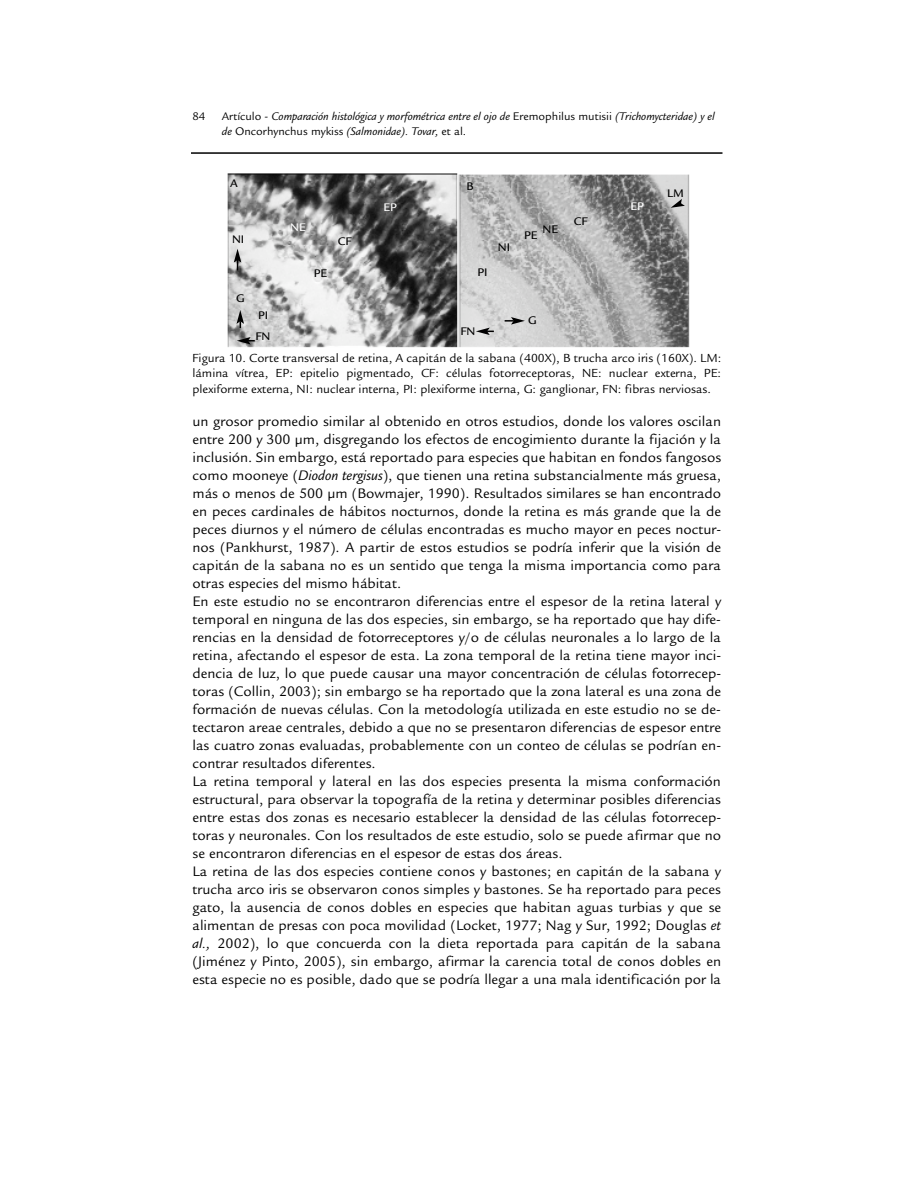
<style>
.page{position:relative;width:918px;height:1188px;background:#fff}
.page>*{position:absolute;margin:0;border:0;box-sizing:border-box;transform-origin:0 0}
.t1{font:15px/18px "Legacy Sans";color:#000}
.t2{font:12.75px/15.3px "Legacy Sans";color:#000;text-align:justify}
.t3{font:italic 12px/14.4px "Legacy Sans";color:#000}
.t4{font:500 12px "Legacy Sans";color:#000}
.t5{font:500 12px "Legacy Sans";color:#fff}
.t6{font:12px "Legacy Sans";color:#000}
.s1{font-style:normal}
.s2{font-style:italic}
</style>
<div class="page">
<svg style="left:191px;top:152px;width:532px;height:2px"></svg>
<img style="left:227px;top:173px;width:463px;height:175px">
<svg style="left:234px;top:249px;width:7px;height:23px"></svg>
<svg style="left:237px;top:310px;width:7px;height:20px"></svg>
<svg style="left:237px;top:337px;width:19px;height:8px"></svg>
<svg style="left:671px;top:199px;width:14px;height:9px"></svg>
<svg style="left:503px;top:317px;width:22px;height:8px"></svg>
<svg style="left:476px;top:328px;width:19px;height:7px"></svg>
<p class="t6" style="left:193px;top:112px;width:14px">84</p>
<p class="t3" style="left:222px;top:111px;width:494px"><span class="s1">Artículo -</span> Comparación histológica y morfométrica entre el ojo de <span class="s1">Eremophilus mutisii</span> (Trichomycteridae) y el de <span class="s1">Oncorhynchus mykiss</span> (Salmonidae). Tovar, <span class="s1">et al.</span></p>
<p class="t4" style="left:230px;top:179px;width:9px">A</p>
<p class="t4" style="left:467px;top:181px;width:9px">B</p>
<p class="t4" style="left:667px;top:189px;width:18px">LM</p>
<p class="t5" style="left:384px;top:203px;width:15px">EP</p>
<p class="t5" style="left:631px;top:202px;width:15px">EP</p>
<p class="t5" style="left:290px;top:222px;width:17px">NE</p>
<p class="t4" style="left:232px;top:235px;width:14px">NI</p>
<p class="t4" style="left:338px;top:237px;width:15px">CF</p>
<p class="t4" style="left:498px;top:242px;width:14px">NI</p>
<p class="t4" style="left:543px;top:224px;width:17px">NE</p>
<p class="t4" style="left:524px;top:230px;width:15px">PE</p>
<p class="t4" style="left:574px;top:217px;width:15px">CF</p>
<p class="t4" style="left:314px;top:269px;width:15px">PE</p>
<p class="t4" style="left:477px;top:268px;width:12px">PI</p>
<p class="t4" style="left:236px;top:293px;width:10px">G</p>
<p class="t4" style="left:258px;top:310px;width:12px">PI</p>
<p class="t4" style="left:528px;top:315px;width:10px">G</p>
<p class="t4" style="left:256px;top:331px;width:16px">FN</p>
<p class="t4" style="left:460px;top:326px;width:16px">FN</p>
<p class="t2" style="left:193px;top:352px;width:530px">Figura 10. Corte transversal de retina, A capitán de la sabana (400X), B trucha arco iris (160X). LM: lámina vítrea, EP: epitelio pigmentado, CF: células fotorreceptoras, NE: nuclear externa, PE: plexiforme externa, NI: nuclear interna, PI: plexiforme interna, G: ganglionar, FN: fibras nerviosas.</p>
<p class="t1" style="left:193px;top:414px;width:530px">un grosor promedio similar al obtenido en otros estudios, donde los valores oscilan entre 200 y 300 µm, disgregando los efectos de encogimiento durante la fijación y la inclusión. Sin embargo, está reportado para especies que habitan en fondos fangosos como mooneye (<span class="s2">Diodon tergisus</span>), que tienen una retina substancialmente más gruesa, más o menos de 500 µm (Bowmajer, 1990). Resultados similares se han encontrado en peces cardinales de hábitos nocturnos, donde la retina es más grande que la de peces diurnos y el número de células encontradas es mucho mayor en peces noctur&shy;nos (Pankhurst, 1987). A partir de estos estudios se podría inferir que la visión de capitán de la sabana no es un sentido que tenga la misma importancia como para otras especies del mismo hábitat.<br>En este estudio no se encontraron diferencias entre el espesor de la retina lateral y temporal en ninguna de las dos especies, sin embargo, se ha reportado que hay dife&shy;rencias en la densidad de fotorreceptores y/o de células neuronales a lo largo de la retina, afectando el espesor de esta. La zona temporal de la retina tiene mayor inci&shy;dencia de luz, lo que puede causar una mayor concentración de células fotorrecep&shy;toras (Collin, 2003); sin embargo se ha reportado que la zona lateral es una zona de formación de nuevas células. Con la metodología utilizada en este estudio no se de&shy;tectaron areae centrales, debido a que no se presentaron diferencias de espesor entre las cuatro zonas evaluadas, probablemente con un conteo de células se podrían en&shy;contrar resultados diferentes.<br>La retina temporal y lateral en las dos especies presenta la misma conformación estructural, para observar la topografía de la retina y determinar posibles diferencias entre estas dos zonas es necesario establecer la densidad de las células fotorrecep&shy;toras y neuronales. Con los resultados de este estudio, solo se puede afirmar que no se encontraron diferencias en el espesor de estas dos áreas.<br>La retina de las dos especies contiene conos y bastones; en capitán de la sabana y trucha arco iris se observaron conos simples y bastones. Se ha reportado para peces gato, la ausencia de conos dobles en especies que habitan aguas turbias y que se alimentan de presas con poca movilidad (Locket, 1977; Nag y Sur, 1992; Douglas <span class="s2">et al.,</span> 2002), lo que concuerda con la dieta reportada para capitán de la sabana (Jiménez y Pinto, 2005), sin embargo, afirmar la carencia total de conos dobles en esta especie no es posible, dado que se podría llegar a una mala identificación por la</p>
</div>
